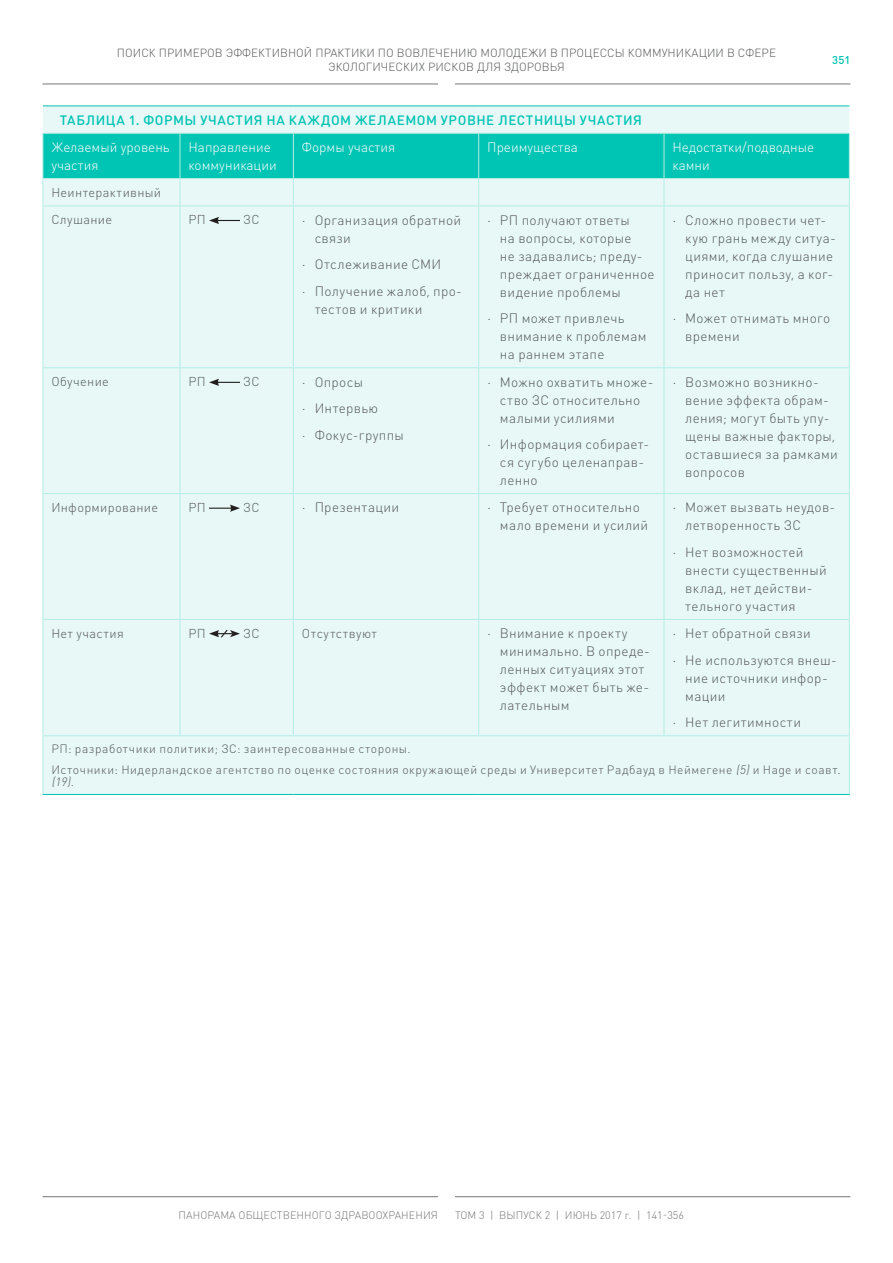
<style>
.page{position:relative;width:893px;height:1263px;background:#fff}
.page>*{position:absolute;margin:0;border:0;box-sizing:border-box;transform-origin:0 0}
.t1{font:300 13.5px/18px "DIN Round Pro";letter-spacing:.025em;color:#57585a}
.TABLE_HEADER{font:300 13.5px/18px "DIN Round Pro";color:#fff}
.TABLE_TITLE{font:500 13.5px "DIN Round Pro";letter-spacing:.045em;color:#00c4b4}
.TABLE_BODY_RU{font:300 12.75px "DIN Round Pro";letter-spacing:.025em;color:#57585a}
.TABLE_NOTE{font:300 12px/12px "DIN Round Pro";letter-spacing:.045em;color:#57585a}
.t2{font:300 11.7px/14.1px "DIN Round Pro";letter-spacing:.005em;color:#57585a;text-align:center}
.t3{font:500 11.25px "DIN Round Pro";color:#00c4b4}
.t4{font:300 10.8px "DIN Round Pro";letter-spacing:.005em;color:#757679}
.s1{font-style:italic}
</style>
<div class="page">
<hr style="left:43px;top:84px;width:395px;height:1px;background:#757679">
<hr style="left:455px;top:84px;width:395px;height:1px;background:#757679">
<hr style="left:43px;top:1196px;width:395px;height:1px;background:#757679">
<hr style="left:455px;top:1196px;width:395px;height:1px;background:#757679">
<div style="left:43px;top:107px;width:806px;height:687px;background:#e7f8f6"></div>
<hr style="left:43px;top:205px;width:137px;height:1px;background:#b6ede6">
<hr style="left:180px;top:205px;width:113px;height:1px;background:#b6ede6">
<hr style="left:180px;top:206px;width:1px;height:161px;background:#b6ede6">
<hr style="left:293px;top:205px;width:186px;height:1px;background:#b6ede6">
<hr style="left:293px;top:206px;width:1px;height:161px;background:#b6ede6">
<hr style="left:479px;top:205px;width:185px;height:1px;background:#b6ede6">
<hr style="left:478px;top:206px;width:1px;height:161px;background:#b6ede6">
<hr style="left:664px;top:205px;width:186px;height:1px;background:#b6ede6">
<hr style="left:664px;top:206px;width:1px;height:161px;background:#b6ede6">
<hr style="left:43px;top:367px;width:137px;height:1px;background:#b6ede6">
<hr style="left:180px;top:367px;width:113px;height:1px;background:#b6ede6">
<hr style="left:180px;top:368px;width:1px;height:125px;background:#b6ede6">
<hr style="left:293px;top:367px;width:186px;height:1px;background:#b6ede6">
<hr style="left:293px;top:368px;width:1px;height:125px;background:#b6ede6">
<hr style="left:479px;top:367px;width:185px;height:1px;background:#b6ede6">
<hr style="left:478px;top:368px;width:1px;height:125px;background:#b6ede6">
<hr style="left:664px;top:367px;width:186px;height:1px;background:#b6ede6">
<hr style="left:664px;top:368px;width:1px;height:125px;background:#b6ede6">
<hr style="left:43px;top:493px;width:137px;height:1px;background:#b6ede6">
<hr style="left:180px;top:493px;width:113px;height:1px;background:#b6ede6">
<hr style="left:180px;top:494px;width:1px;height:125px;background:#b6ede6">
<hr style="left:293px;top:493px;width:186px;height:1px;background:#b6ede6">
<hr style="left:293px;top:494px;width:1px;height:125px;background:#b6ede6">
<hr style="left:479px;top:493px;width:185px;height:1px;background:#b6ede6">
<hr style="left:478px;top:494px;width:1px;height:125px;background:#b6ede6">
<hr style="left:664px;top:493px;width:186px;height:1px;background:#b6ede6">
<hr style="left:664px;top:494px;width:1px;height:125px;background:#b6ede6">
<hr style="left:43px;top:619px;width:137px;height:1px;background:#b6ede6">
<hr style="left:180px;top:619px;width:113px;height:1px;background:#b6ede6">
<hr style="left:180px;top:620px;width:1px;height:115px;background:#b6ede6">
<hr style="left:293px;top:619px;width:186px;height:1px;background:#b6ede6">
<hr style="left:293px;top:620px;width:1px;height:115px;background:#b6ede6">
<hr style="left:479px;top:619px;width:185px;height:1px;background:#b6ede6">
<hr style="left:478px;top:620px;width:1px;height:115px;background:#b6ede6">
<hr style="left:664px;top:619px;width:186px;height:1px;background:#b6ede6">
<hr style="left:664px;top:620px;width:1px;height:115px;background:#b6ede6">
<hr style="left:43px;top:106px;width:137px;height:1px;background:#00c4b4">
<hr style="left:180px;top:106px;width:113px;height:1px;background:#00c4b4">
<hr style="left:293px;top:106px;width:186px;height:1px;background:#00c4b4">
<hr style="left:479px;top:106px;width:185px;height:1px;background:#00c4b4">
<hr style="left:664px;top:106px;width:185px;height:1px;background:#00c4b4">
<svg style="left:43px;top:133px;width:807px;height:72px;background:#58d7cd"></svg>
<hr style="left:43px;top:206px;width:1px;height:161px;background:#b6ede6">
<hr style="left:849px;top:206px;width:1px;height:161px;background:#b6ede6">
<hr style="left:43px;top:368px;width:1px;height:125px;background:#b6ede6">
<hr style="left:849px;top:368px;width:1px;height:125px;background:#b6ede6">
<hr style="left:43px;top:494px;width:1px;height:125px;background:#b6ede6">
<hr style="left:849px;top:494px;width:1px;height:125px;background:#b6ede6">
<hr style="left:43px;top:620px;width:1px;height:115px;background:#b6ede6">
<hr style="left:849px;top:620px;width:1px;height:115px;background:#b6ede6">
<hr style="left:43px;top:735px;width:137px;height:1px;background:#b6ede6">
<hr style="left:43px;top:736px;width:1px;height:58px;background:#b6ede6">
<hr style="left:180px;top:735px;width:113px;height:1px;background:#b6ede6">
<hr style="left:293px;top:735px;width:186px;height:1px;background:#b6ede6">
<hr style="left:479px;top:735px;width:185px;height:1px;background:#b6ede6">
<hr style="left:664px;top:735px;width:186px;height:1px;background:#b6ede6">
<hr style="left:849px;top:736px;width:1px;height:58px;background:#b6ede6">
<hr style="left:43px;top:794px;width:137px;height:1px;background:#00c4b4">
<hr style="left:180px;top:794px;width:113px;height:1px;background:#00c4b4">
<hr style="left:293px;top:794px;width:186px;height:1px;background:#00c4b4">
<hr style="left:479px;top:794px;width:185px;height:1px;background:#00c4b4">
<hr style="left:664px;top:794px;width:186px;height:1px;background:#00c4b4">
<svg style="left:209px;top:217px;width:31px;height:7px"></svg>
<svg style="left:209px;top:379px;width:31px;height:7px"></svg>
<svg style="left:209px;top:504px;width:31px;height:8px"></svg>
<svg style="left:209px;top:628px;width:31px;height:11px"></svg>
<p class="t2" style="left:117px;top:45px;width:660px">ПОИСК ПРИМЕРОВ ЭФФЕКТИВНОЙ ПРАКТИКИ ПО ВОВЛЕЧЕНИЮ МОЛОДЕЖИ В ПРОЦЕССЫ КОММУНИКАЦИИ В СФЕРЕ<br>ЭКОЛОГИЧЕСКИХ РИСКОВ ДЛЯ ЗДОРОВЬЯ</p>
<p class="t3" style="left:832px;top:52px;width:20px">351</p>
<p class="TABLE_TITLE" style="left:60px;top:111px;width:584px">ТАБЛИЦА 1. ФОРМЫ УЧАСТИЯ НА КАЖДОМ ЖЕЛАЕМОМ УРОВНЕ ЛЕСТНИЦЫ УЧАСТИЯ</p>
<p class="TABLE_HEADER" style="left:51px;top:138px;width:120px">Желаемый уровень участия</p>
<p class="TABLE_HEADER" style="left:189px;top:138px;width:90px">Направление коммуникации</p>
<p class="TABLE_HEADER" style="left:302px;top:138px;width:95px">Формы участия</p>
<p class="TABLE_HEADER" style="left:487px;top:138px;width:92px">Преимущества</p>
<p class="TABLE_HEADER" style="left:672px;top:138px;width:143px">Недостатки/подводные камни</p>
<p class="TABLE_BODY_RU" style="left:51px;top:184px;width:111px">Неинтерактивный</p>
<p class="TABLE_BODY_RU" style="left:51px;top:211px;width:62px">Слушание</p>
<p class="TABLE_BODY_RU" style="left:189px;top:211px;width:19px">РП</p>
<p class="TABLE_BODY_RU" style="left:243px;top:211px;width:18px">ЗС</p>
<p class="t1" style="left:315px;top:210px;width:148px;text-indent:-13px">· Организация обратной связи</p>
<p class="t1" style="left:302px;top:255px;width:141px">· Отслеживание СМИ</p>
<p class="t1" style="left:315px;top:281px;width:149px;text-indent:-13px">· Получение жалоб, про&shy;тестов и критики</p>
<p class="t1" style="left:685px;top:210px;width:152px;text-indent:-13px">· Сложно провести чет&shy;кую грань между ситуа&shy;циями, когда слушание приносит пользу, а ког&shy;да нет</p>
<p class="t1" style="left:685px;top:309px;width:147px;text-indent:-13px">· Может отнимать много времени</p>
<p class="t1" style="left:500px;top:210px;width:156px;text-indent:-13px">· РП получают ответы<br>на вопросы, которые<br>не задавались; преду&shy;преждает ограниченное видение проблемы</p>
<p class="t1" style="left:500px;top:309px;width:148px;text-indent:-13px">· РП может привлечь внимание к проблемам на раннем этапе</p>
<p class="TABLE_BODY_RU" style="left:51px;top:373px;width:59px">Обучение</p>
<p class="TABLE_BODY_RU" style="left:189px;top:373px;width:19px">РП</p>
<p class="TABLE_BODY_RU" style="left:243px;top:373px;width:18px">ЗС</p>
<p class="t1" style="left:302px;top:372px;width:63px">· Опросы</p>
<p class="t1" style="left:302px;top:399px;width:78px">· Интервью</p>
<p class="t1" style="left:302px;top:425px;width:104px">· Фокус-группы</p>
<p class="t1" style="left:500px;top:372px;width:155px;text-indent:-13px">· Можно охватить множе&shy;ство ЗС относительно малыми усилиями</p>
<p class="t1" style="left:500px;top:435px;width:151px;text-indent:-13px">· Информация собирает&shy;ся сугубо целенаправ&shy;ленно</p>
<p class="t1" style="left:685px;top:372px;width:154px;text-indent:-13px">· Возможно возникно&shy;вение эффекта обрам&shy;ления; могут быть упу&shy;щены важные факторы, оставшиеся за рамками вопросов</p>
<p class="TABLE_BODY_RU" style="left:51px;top:499px;width:108px">Информирование</p>
<p class="TABLE_BODY_RU" style="left:189px;top:499px;width:19px">РП</p>
<p class="TABLE_BODY_RU" style="left:243px;top:499px;width:18px">ЗС</p>
<p class="t1" style="left:302px;top:498px;width:99px">· Презентации</p>
<p class="t1" style="left:500px;top:498px;width:150px;text-indent:-13px">· Требует относительно мало времени и усилий</p>
<p class="t1" style="left:685px;top:498px;width:152px;text-indent:-13px">· Может вызвать неудов&shy;летворенность ЗС</p>
<p class="t1" style="left:685px;top:543px;width:143px;text-indent:-13px">· Нет возможностей внести существенный вклад, нет действи&shy;тельного участия</p>
<p class="TABLE_BODY_RU" style="left:51px;top:625px;width:74px">Нет участия</p>
<p class="TABLE_BODY_RU" style="left:189px;top:625px;width:19px">РП</p>
<p class="TABLE_BODY_RU" style="left:243px;top:625px;width:18px">ЗС</p>
<p class="TABLE_BODY_RU" style="left:302px;top:625px;width:77px">Отсутствуют</p>
<p class="t1" style="left:500px;top:624px;width:152px;text-indent:-13px">· Внимание к проекту минимально. В опреде&shy;ленных ситуациях этот эффект может быть же&shy;лательным</p>
<p class="t1" style="left:672px;top:624px;width:140px">· Нет обратной связи</p>
<p class="t1" style="left:685px;top:650px;width:153px;text-indent:-13px">· Не используются внеш&shy;ние источники инфор&shy;мации</p>
<p class="t1" style="left:672px;top:713px;width:130px">· Нет легитимности</p>
<p class="TABLE_NOTE" style="left:51px;top:743px;width:361px">РП: разработчики политики; ЗС: заинтересованные стороны.</p>
<p class="TABLE_NOTE" style="left:51px;top:763px;width:791px">Источники: Нидерландское агентство по оценке состояния окружающей среды и Университет Радбауд в Неймегене <span class="s1">(5)</span> и Hage и соавт. <span class="s1">(19)</span>.</p>
<p class="t4" style="left:179px;top:1208px;width:261px">ПАНОРАМА ОБЩЕСТВЕННОГО ЗДРАВООХРАНЕНИЯ</p>
<p class="t4" style="left:455px;top:1208px;width:230px">ТОМ 3 | ВЫПУСК 2 | ИЮНЬ 2017 г. | 141-356</p>
</div>
